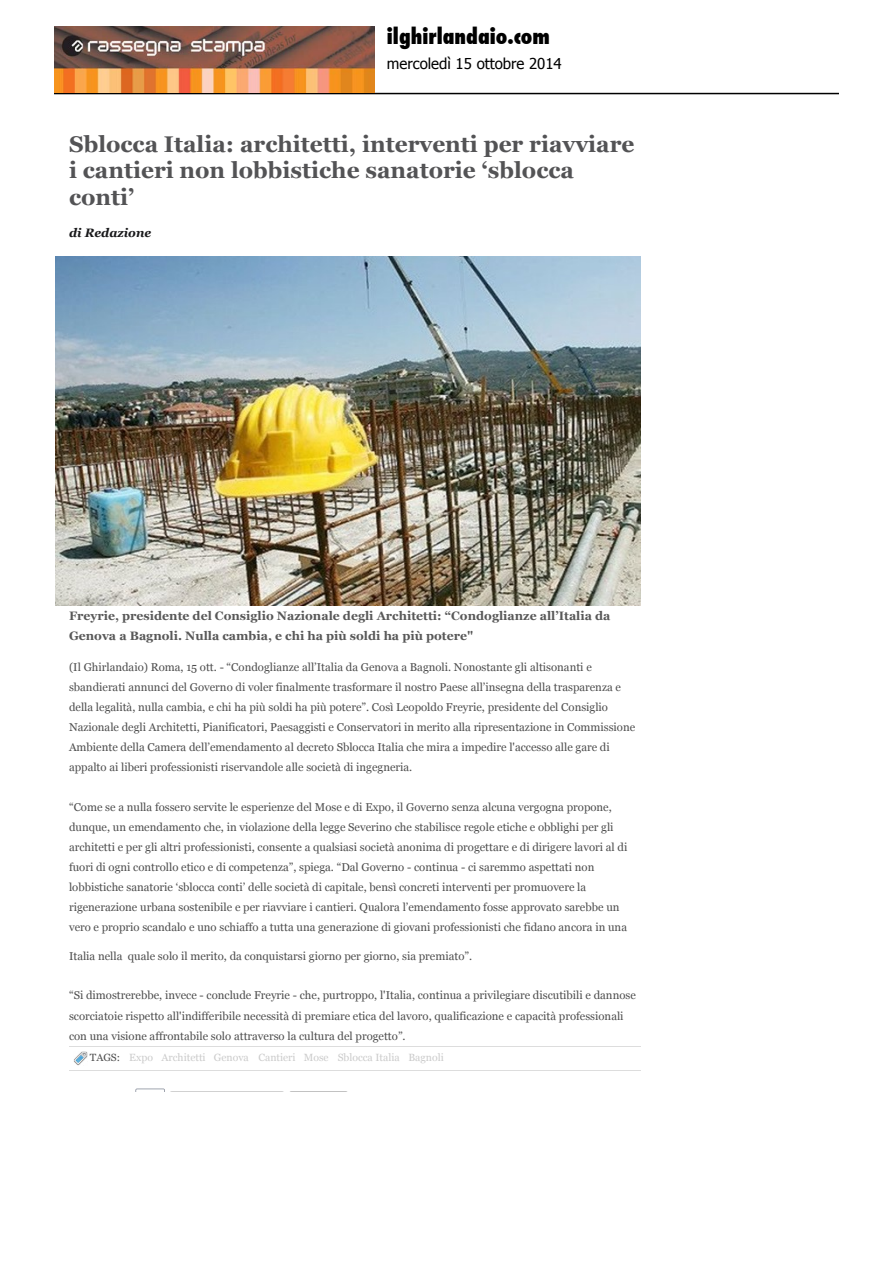
<style>
.page{position:relative;width:893px;height:1263px;background:#fff}
.page>*{position:absolute;margin:0;border:0;box-sizing:border-box;transform-origin:0 0}
.t1{font:700 22.65px/26.1px "Georgia";color:#535355}
.t2{font:800 condensed 21px "Futura";color:#000}
.t3{font:15px "Tahoma";color:#000}
.t4{font:700 12.15px/20.1px "Georgia";color:#585858}
.t5{font:italic 700 12.15px "Georgia";color:#18181a}
.t6{font:11.4px/20.1px "Georgia";color:#4d4d4d}
.t7{font:10.5px "Georgia";color:#cbcbcb}
.s1{color:#4d4d4d}
</style>
<div class="page">
<hr style="left:54px;top:93px;width:785px;height:1px;background:#000">
<img style="left:54px;top:26px;width:320px;height:67px">
<hr style="left:69px;top:1046px;width:571px;height:1px;background:#ddd">
<hr style="left:69px;top:1070px;width:571px;height:1px;background:#ddd">
<img style="left:73px;top:1052px;width:14px;height:14px">
<img style="left:56px;top:257px;width:584px;height:349px">
<svg style="left:135px;top:1088px;width:212px;height:4px"></svg>
<h2 class="t2" style="left:387px;top:22px;width:165px">ilghirlandaio.com</h2>
<h3 class="t3" style="left:387px;top:54px;width:176px">mercoledì 15 ottobre 2014</h3>
<h1 class="t1" style="left:69px;top:130px;width:567px">Sblocca Italia: architetti, interventi per riavviare i cantieri non lobbistiche sanatorie ‘sblocca conti’</h1>
<p class="t5" style="left:69px;top:224px;width:84px">di Redazione</p>
<p class="t4" style="left:69px;top:605px;width:543px">Freyrie, presidente del Consiglio Nazionale degli Architetti: “Condoglianze all’Italia da<br>Genova a Bagnoli. Nulla cambia, e chi ha più soldi ha più potere"</p>
<p class="t6" style="left:69px;top:656px;width:568px">(Il Ghirlandaio) Roma, 15 ott. - “Condoglianze all’Italia da Genova a Bagnoli. Nonostante gli altisonanti e sbandierati annunci del Governo di voler finalmente trasformare il nostro Paese all’insegna della trasparenza e della legalità, nulla cambia, e chi ha più soldi ha più potere”. Così Leopoldo Freyrie, presidente del Consiglio Nazionale degli Architetti, Pianificatori, Paesaggisti e Conservatori in merito alla ripresentazione in Commissione Ambiente della Camera dell’emendamento al decreto Sblocca Italia che mira a impedire l'accesso alle gare di appalto ai liberi professionisti riservandole alle società di ingegneria.</p>
<p class="t6" style="left:69px;top:796px;width:560px">“Come se a nulla fossero servite le esperienze del Mose e di Expo, il Governo senza alcuna vergogna propone, dunque, un emendamento che, in violazione della legge Severino che stabilisce regole etiche e obblighi per gli architetti e per gli altri professionisti, consente a qualsiasi società anonima di progettare e di dirigere lavori al di fuori di ogni controllo etico e di competenza”, spiega. “Dal Governo - continua - ci saremmo aspettati non lobbistiche sanatorie ‘sblocca conti’ delle società di capitale, bensì concreti interventi per promuovere la rigenerazione urbana sostenibile e per riavviare i cantieri. Qualora l’emendamento fosse approvato sarebbe un vero e proprio scandalo e uno schiaffo a tutta una generazione di giovani professionisti che fidano ancora in una</p>
<p class="t6" style="left:69px;top:945px;width:405px">Italia nella quale solo il merito, da conquistarsi giorno per giorno, sia premiato”.</p>
<p class="t6" style="left:69px;top:985px;width:568px">“Si dimostrerebbe, invece - conclude Freyrie - che, purtroppo, l'Italia, continua a privilegiare discutibili e dannose scorciatoie rispetto all'indifferibile necessità di premiare etica del lavoro, qualificazione e capacità professionali con una visione affrontabile solo attraverso la cultura del progetto”.</p>
<p class="t7" style="left:90px;top:1050px;width:355px"><span class="s1">TAGS:</span> Expo Architetti Genova Cantieri Mose Sblocca Italia Bagnoli</p>
</div>
